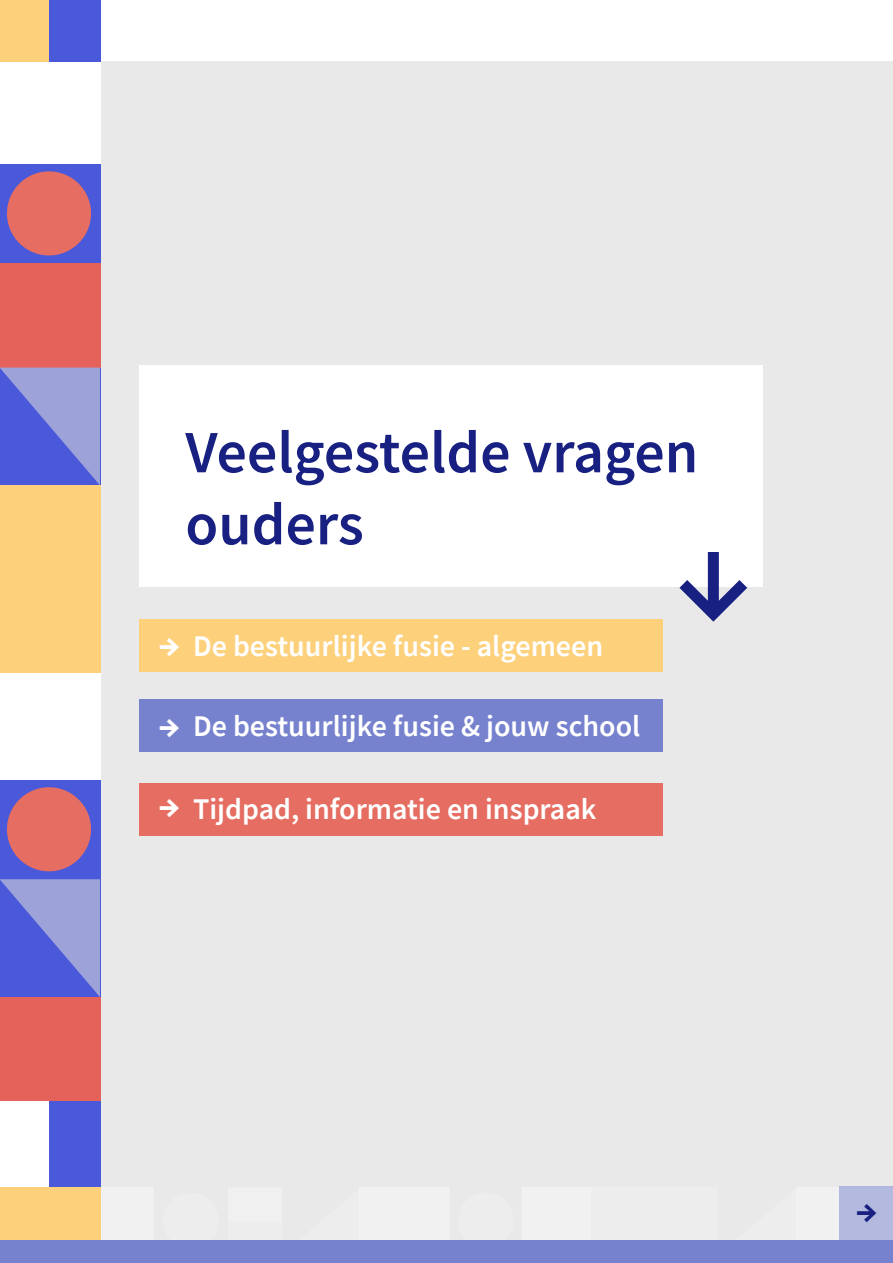
<style>
.page{position:relative;width:893px;height:1263px;background:#fff}
.page>*{position:absolute;margin:0;border:0;box-sizing:border-box;transform-origin:0 0}
.t1{font:600 60px/72px "Source Sans Pro";color:#182081}
.t2{font:700 34.5px "Source Sans Pro";color:#182081}
.t3{font:600 30px "Source Sans Pro";color:#fff}
.s1{font-weight:700;font-size:34.5px}
</style>
<div class="page">
<div style="left:0;top:61px;width:893px;height:1202px;background:#e9e9e9"></div>
<div style="left:86px;top:1187px;width:68px;height:68px;background:#f1f1f1"></div>
<div style="left:360px;top:1187px;width:90px;height:68px;background:#f1f1f1"></div>
<div style="left:228px;top:1188px;width:53px;height:67px;background:#f0f0f0"></div>
<div style="left:163px;top:1192px;width:56px;height:56px;background:#ededed;border-radius:50%"></div>
<svg style="left:281px;top:1240px;width:79px;height:1px"></svg>
<div style="left:522px;top:1187px;width:68px;height:68px;background:#f1f1f1"></div>
<div style="left:796px;top:1187px;width:97px;height:68px;background:#f1f1f1"></div>
<div style="left:590px;top:1188px;width:128px;height:67px;background:#ededed"></div>
<div style="left:458px;top:1192px;width:56px;height:56px;background:#ededed;border-radius:50%"></div>
<svg style="left:718px;top:1240px;width:78px;height:1px"></svg>
<div style="left:0;top:0;width:100px;height:1263px;background:#fdd17c"></div>
<div style="left:0;top:779px;width:100px;height:100px;background:#4a59da"></div>
<div style="left:0;top:673px;width:100px;height:106px;background:#fff"></div>
<div style="left:0;top:263px;width:100px;height:105px;background:#e5625b"></div>
<div style="left:0;top:997px;width:100px;height:104px;background:#e5625b"></div>
<div style="left:7px;top:787px;width:84px;height:84px;background:#e56d61;border-radius:50%"></div>
<svg style="left:0;top:368px;width:100px;height:117px;background:#737dd8"></svg>
<svg style="left:0;top:879px;width:100px;height:118px;background:#737dd8"></svg>
<div style="left:0;top:163px;width:100px;height:100px;background:#4a59da"></div>
<div style="left:0;top:61px;width:100px;height:102px;background:#fff"></div>
<div style="left:0;top:1101px;width:100px;height:86px;background:#fff"></div>
<div style="left:7px;top:171px;width:84px;height:84px;background:#e56d61;border-radius:50%"></div>
<div style="left:49px;top:0;width:51px;height:61px;background:#4a59da"></div>
<div style="left:49px;top:1101px;width:51px;height:86px;background:#4a59da"></div>
<div style="left:0;top:1241px;width:893px;height:22px;background:#7782ce"></div>
<div style="left:139px;top:366px;width:623px;height:221px;background:#fff"></div>
<svg style="left:679px;top:568px;width:69px;height:54px"></svg>
<div style="left:708px;top:552px;width:11px;height:60px;background:#182081"></div>
<div style="left:139px;top:619px;width:524px;height:52px;background:#fdd17c"></div>
<div style="left:139px;top:699px;width:524px;height:53px;background:#7782ce"></div>
<div style="left:139px;top:783px;width:524px;height:53px;background:#e56d61"></div>
<div style="left:839px;top:1187px;width:54px;height:54px;background:#b4b9df"></div>
<h1 class="t1" style="left:185px;top:421px;width:514px">Veelgestelde vragen ouders</h1>
<p class="t3" style="left:159px;top:634px;width:446px"><span class="s1">→</span> De bestuurlijke fusie - algemeen</p>
<p class="t3" style="left:159px;top:714px;width:483px"><span class="s1">→</span> De bestuurlijke fusie &amp; jouw school</p>
<p class="t3" style="left:159px;top:797px;width:439px"><span class="s1">→</span> Tijdpad, informatie en inspraak</p>
<p class="t2" style="left:856px;top:1187px;width:23px">→</p>
</div>
